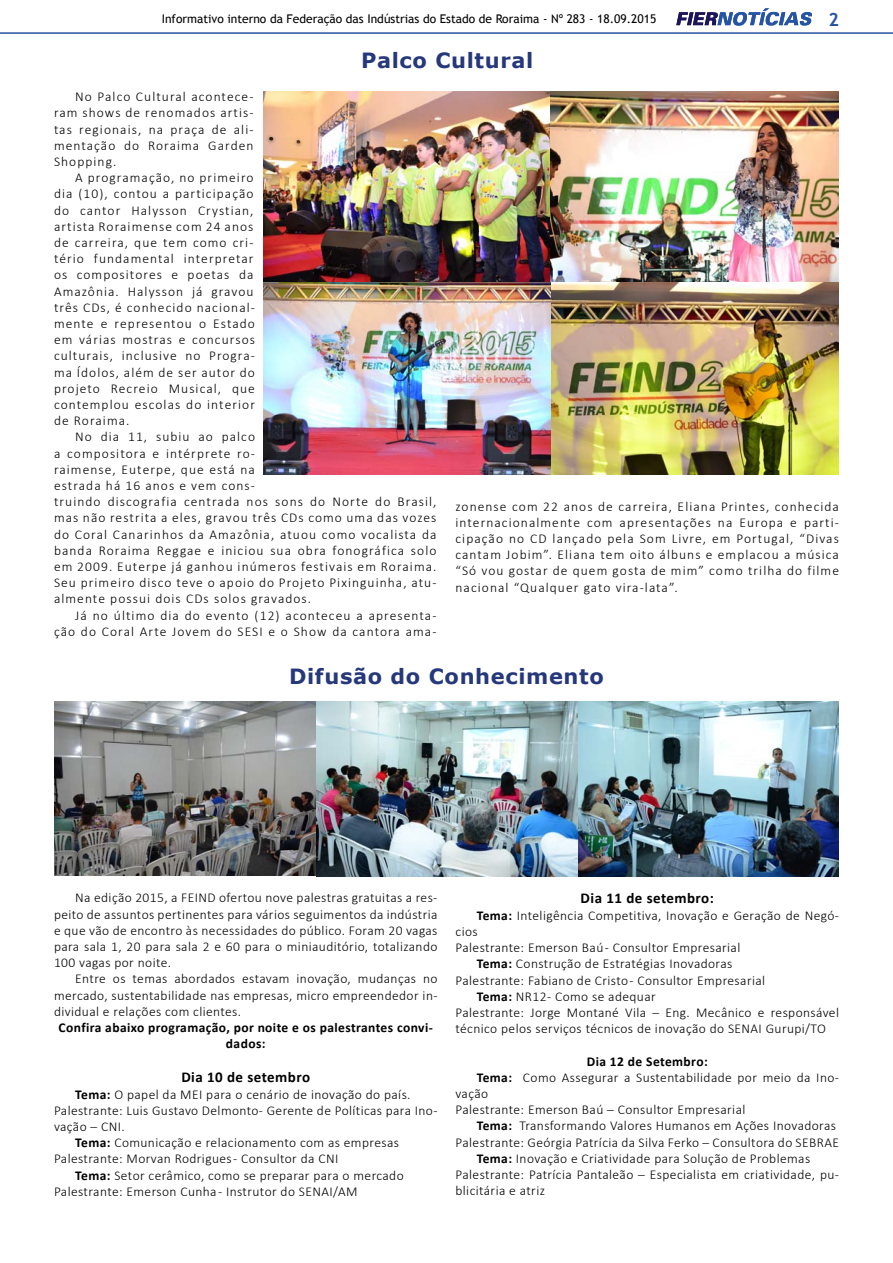
<style>
.page{position:relative;width:893px;height:1263px;background:#fff}
.page>*{position:absolute;margin:0;border:0;box-sizing:border-box;transform-origin:0 0}
.t1{font:700 21px "Verdana";letter-spacing:.03em;color:#26387c}
.t2{font:700 18px "Trebuchet MS";color:#2654a5}
.t3{font:700 15px "Calibri";letter-spacing:.03em;color:#000}
.t4{font:300 13.5px/16.2px "Calibri";letter-spacing:.03em;color:#000;text-align:justify}
.t5{font:300 13.5px/16.2px "Calibri";letter-spacing:.08em;color:#000}
.t6{font:700 13.5px/16.2px "Calibri";letter-spacing:.03em;color:#000;text-align:center}
.t7{font:12px "Trebuchet MS";color:#000}
.s1{font-weight:700}
</style>
<div class="page">
<svg style="left:676px;top:8px;width:136px;height:18px"></svg>
<hr style="left:0;top:32px;width:893px;height:2px;background:#2654a5">
<img style="left:263px;top:91px;width:576px;height:383px">
<img style="left:54px;top:701px;width:785px;height:175px">
<p class="t7" style="left:162px;top:11px;width:496px">Informativo interno da Federação das Indústrias do Estado de Roraima - Nº 283 - 18.09.2015</p>
<h2 class="t2" style="left:828px;top:8px;width:12px">2</h2>
<h1 class="t1" style="left:361px;top:46px;width:174px">Palco Cultural</h1>
<p class="t4" style="left:54px;top:88px;width:201px;text-indent:21px">No Palco Cultural acontece&shy;ram shows de renomados artis&shy;tas regionais, na praça de ali&shy;mentação do Roraima Garden Shopping.</p>
<p class="t4" style="left:54px;top:169px;width:203px;text-indent:21px">A programação, no primeiro dia (10), contou a participação do cantor Halysson Crystian, artista Roraimense com 24 anos de carreira, que tem como cri&shy;tério fundamental interpretar os compositores e poetas da Amazônia. Halysson já gravou três CDs, é conhecido nacional&shy;mente e representou o Estado em várias mostras e concursos culturais, inclusive no Progra&shy;ma Ídolos, além de ser autor do projeto Recreio Musical, que contemplou escolas do interior de Roraima.</p>
<p class="t5" style="left:54px;top:429px;width:384px;text-indent:21px">No dia 11, subiu ao palco<br>a compositora e intérprete ro-<br>raimense, Euterpe, que está na<br>estrada há 16 anos e vem cons-<br>truindo discografia centrada nos sons do Norte do Brasil, mas não restrita a eles, gravou três CDs como uma das vozes do Coral Canarinhos da Amazônia, atuou como vocalista da banda Roraima Reggae e iniciou sua obra fonográfica solo em 2009. Euterpe já ganhou inúmeros festivais em Roraima.<br>Seu primeiro disco teve o apoio do Projeto Pixinguinha, atu&shy;almente possui dois CDs solos gravados.</p>
<p class="t5" style="left:54px;top:607px;width:384px;text-align:right">Já no último dia do evento (12) aconteceu a apresenta&shy;ção do Coral Arte Jovem do SESI e o Show da cantora ama-</p>
<p class="t4" style="left:455px;top:498px;width:385px">zonense com 22 anos de carreira, Eliana Printes, conhecida internacionalmente com apresentações na Europa e parti&shy;cipação no CD lançado pela Som Livre, em Portugal, “Divas cantam Jobim”. Eliana tem oito álbuns e emplacou a música “Só vou gostar de quem gosta de mim” como trilha do filme nacional “Qualquer gato vira-lata”.</p>
<h1 class="t1" style="left:289px;top:662px;width:316px">Difusão do Conhecimento</h1>
<p class="t4" style="left:54px;top:890px;width:385px;text-indent:21px">Na edição 2015, a FEIND ofertou nove palestras gratuitas a res&shy;peito de assuntos pertinentes para vários seguimentos da indústria e que vão de encontro às necessidades do público. Foram 20 vagas para sala 1, 20 para sala 2 e 60 para o miniauditório, totalizando 100 vagas por noite.</p>
<p class="t4" style="left:54px;top:971px;width:385px;text-indent:21px">Entre os temas abordados estavam inovação, mudanças no mercado, sustentabilidade nas empresas, micro empreendedor in&shy;dividual e relações com clientes.</p>
<p class="t6" style="left:59px;top:1019px;width:376px">Confira abaixo programação, por noite e os palestrantes convi&shy;dados:</p>
<p class="t3" style="left:181px;top:1068px;width:130px">Dia 10 de setembro</p>
<p class="t4" style="left:75px;top:1086px;width:337px"><span class="s1">Tema:</span> O papel da MEI para o cenário de inovação do país.</p>
<p class="t4" style="left:54px;top:1102px;width:385px">Palestrante: Luis Gustavo Delmonto- Gerente de Políticas para Ino-</p>
<p class="t4" style="left:54px;top:1118px;width:72px">vação – CNI.</p>
<p class="t4" style="left:75px;top:1134px;width:325px"><span class="s1">Tema:</span> Comunicação e relacionamento com as empresas</p>
<p class="t4" style="left:54px;top:1151px;width:286px">Palestrante: Morvan Rodrigues - Consultor da CNI</p>
<p class="t4" style="left:75px;top:1167px;width:330px"><span class="s1">Tema:</span> Setor cerâmico, como se preparar para o mercado</p>
<p class="t4" style="left:54px;top:1183px;width:305px">Palestrante: Emerson Cunha - Instrutor do SENAI/AM</p>
<p class="t3" style="left:581px;top:889px;width:135px">Dia 11 de setembro:</p>
<p class="t4" style="left:477px;top:907px;width:364px"><span class="s1">Tema:</span> Inteligência Competitiva, Inovação e Geração de Negó-</p>
<p class="t4" style="left:455px;top:923px;width:24px">cios</p>
<p class="t4" style="left:455px;top:939px;width:286px">Palestrante: Emerson Baú - Consultor Empresarial</p>
<p class="t4" style="left:477px;top:955px;width:257px"><span class="s1">Tema:</span> Construção de Estratégias Inovadoras</p>
<p class="t4" style="left:455px;top:972px;width:311px">Palestrante: Fabiano de Cristo - Consultor Empresarial</p>
<p class="t4" style="left:477px;top:988px;width:180px"><span class="s1">Tema:</span> NR12- Como se adequar</p>
<p class="t4" style="left:455px;top:1004px;width:385px">Palestrante: Jorge Montané Vila – Eng. Mecânico e responsável</p>
<p class="t4" style="left:455px;top:1020px;width:372px">técnico pelos serviços técnicos de inovação do SENAI Gurupi/TO</p>
<p class="t6" style="left:587px;top:1052px;width:122px">Dia 12 de Setembro:</p>
<p class="t4" style="left:477px;top:1069px;width:364px"><span class="s1">Tema:</span> Como Assegurar a Sustentabilidade por meio da Ino-</p>
<p class="t4" style="left:455px;top:1085px;width:34px">vação</p>
<p class="t4" style="left:455px;top:1101px;width:291px">Palestrante: Emerson Baú – Consultor Empresarial</p>
<p class="t4" style="left:477px;top:1117px;width:361px"><span class="s1">Tema:</span> Transformando Valores Humanos em Ações Inovadoras</p>
<p class="t4" style="left:455px;top:1134px;width:385px">Palestrante: Geórgia Patrícia da Silva Ferko – Consultora do SEBRAE</p>
<p class="t4" style="left:477px;top:1150px;width:335px"><span class="s1">Tema:</span> Inovação e Criatividade para Solução de Problemas</p>
<p class="t4" style="left:455px;top:1166px;width:385px">Palestrante: Patrícia Pantaleão – Especialista em criatividade, pu-</p>
<p class="t4" style="left:455px;top:1182px;width:91px">blicitária e atriz</p>
</div>
